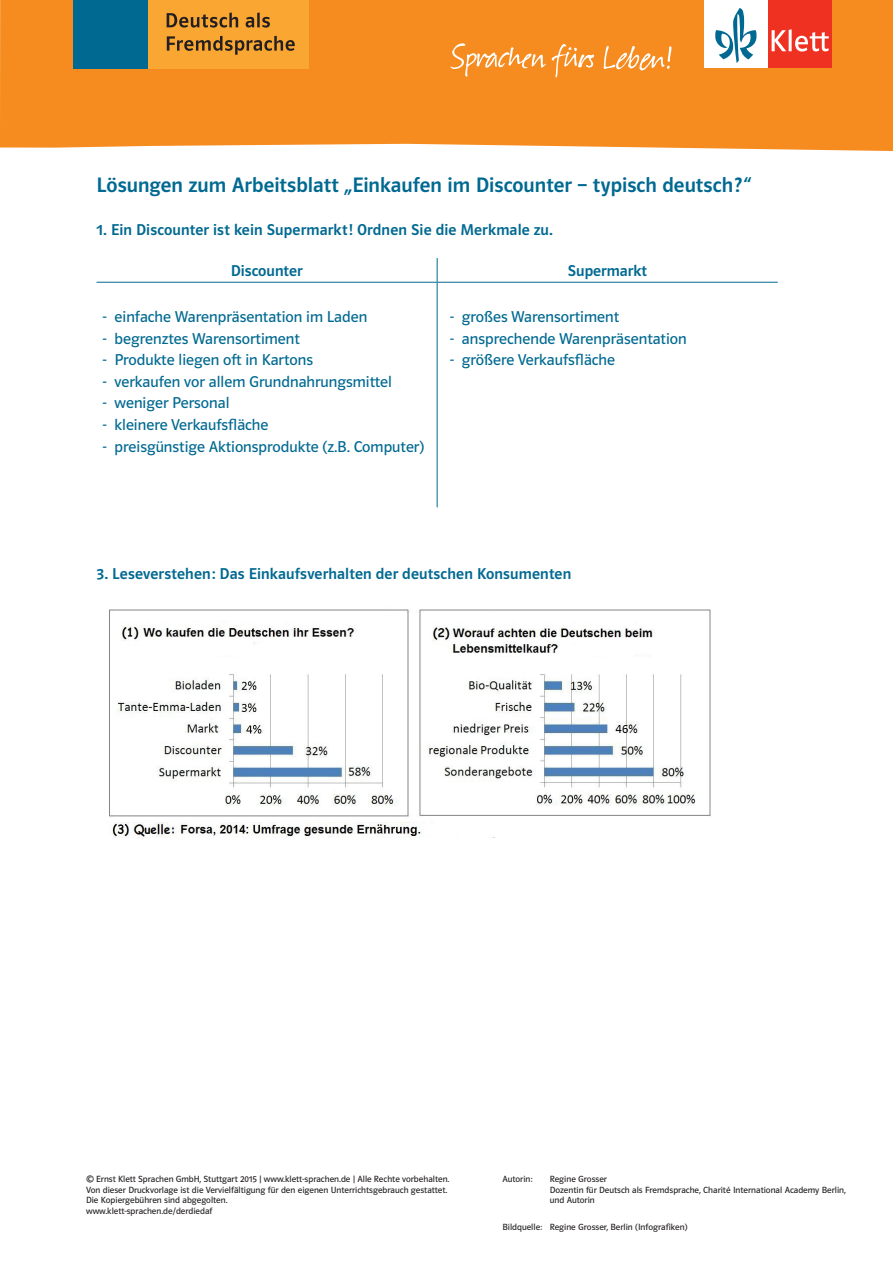
<style>
.page{position:relative;width:893px;height:1263px;background:#fff}
.page>*{position:absolute;margin:0;border:0;box-sizing:border-box;transform-origin:0 0}
.t1{font:21px "Polo ST11 K Krftg";color:#006991}
.t2{font:15.75px "Polo ST11 K Buch";color:#006991}
.t3{font:15.75px "Polo ST11 K Krftg";letter-spacing:.01em;color:#006991}
.t4{font:9px/10.5px "Polo ST11 K Buch";color:#231f20}
</style>
<div class="page">
<div style="left:0;top:0;width:893px;height:151px;background:#f68b1f"></div>
<img style="left:109px;top:609px;width:602px;height:229px">
<div style="left:704px;top:0;width:64px;height:67px;background:#fff"></div>
<div style="left:768px;top:0;width:63px;height:67px;background:#ef3122"></div>
<svg style="left:772px;top:29px;width:57px;height:23px"></svg>
<svg style="left:715px;top:8px;width:41px;height:55px"></svg>
<svg style="left:450px;top:43px;width:222px;height:35px;background:#f79c40"></svg>
<hr style="left:97px;top:282px;width:340px;height:1px;background:#006991">
<hr style="left:437px;top:282px;width:341px;height:1px;background:#006991">
<svg style="left:437px;top:258px;width:1px;height:24px"></svg>
<hr style="left:437px;top:283px;width:1px;height:196px;background:#006991">
<svg style="left:437px;top:479px;width:1px;height:28px"></svg>
<div style="left:146px;top:0;width:163px;height:68px;background:#faa633"></div>
<div style="left:74px;top:0;width:74px;height:68px;background:#006991"></div>
<svg style="left:167px;top:13px;width:71px;height:15px"></svg>
<svg style="left:246px;top:17px;width:8px;height:11px"></svg>
<hr style="left:257px;top:13px;width:3px;height:14px;background:#231f20">
<svg style="left:262px;top:17px;width:8px;height:11px"></svg>
<svg style="left:167px;top:36px;width:128px;height:19px"></svg>
<h1 class="t1" style="left:97px;top:173px;width:656px">Lösungen zum Arbeitsblatt „Einkaufen im Discounter – typisch deutsch?“</h1>
<h2 class="t3" style="left:97px;top:221px;width:458px">1. Ein Discounter ist kein Supermarkt! Ordnen Sie die Merkmale zu.</h2>
<h2 class="t3" style="left:231px;top:262px;width:73px">Discounter</h2>
<h2 class="t3" style="left:568px;top:262px;width:81px">Supermarkt</h2>
<h2 class="t2" style="left:103px;top:308px;width:266px">- einfache Warenpräsentation im Laden</h2>
<h2 class="t2" style="left:103px;top:330px;width:199px">- begrenztes Warensortiment</h2>
<h2 class="t2" style="left:103px;top:351px;width:212px">- Produkte liegen oft in Kartons</h2>
<h2 class="t2" style="left:103px;top:373px;width:291px">- verkaufen vor allem Grundnahrungsmittel</h2>
<h2 class="t2" style="left:103px;top:394px;width:129px">- weniger Personal</h2>
<h2 class="t2" style="left:103px;top:416px;width:168px">- kleinere Verkaufsfläche</h2>
<h2 class="t2" style="left:103px;top:438px;width:323px">- preisgünstige Aktionsprodukte (z.B. Computer)</h2>
<h2 class="t2" style="left:450px;top:308px;width:171px">- großes Warensortiment</h2>
<h2 class="t2" style="left:450px;top:330px;width:238px">- ansprechende Warenpräsentation</h2>
<h2 class="t2" style="left:450px;top:351px;width:167px">- größere Verkaufsfläche</h2>
<h2 class="t3" style="left:97px;top:565px;width:476px">3. Leseverstehen: Das Einkaufsverhalten der deutschen Konsumenten</h2>
<p class="t4" style="left:86px;top:1174px;width:365px">© Ernst Klett Sprachen GmbH, Stuttgart 2015 | www.klett-sprachen.de | Alle Rechte vorbehalten.<br>Von dieser Druckvorlage ist die Vervielfältigung für den eigenen Unterrichtsgebrauch gestattet.<br>Die Kopiergebühren sind abgegolten.<br>www.klett-sprachen.de/derdiedaf</p>
<p class="t4" style="left:502px;top:1174px;width:32px">Autorin:</p>
<p class="t4" style="left:550px;top:1174px;width:298px">Regine Grosser<br>Dozentin für Deutsch als Fremdsprache, Charité International Academy Berlin, und Autorin</p>
<p class="t4" style="left:502px;top:1222px;width:186px">Bildquelle: Regine Grosser, Berlin (Infografiken)</p>
</div>
